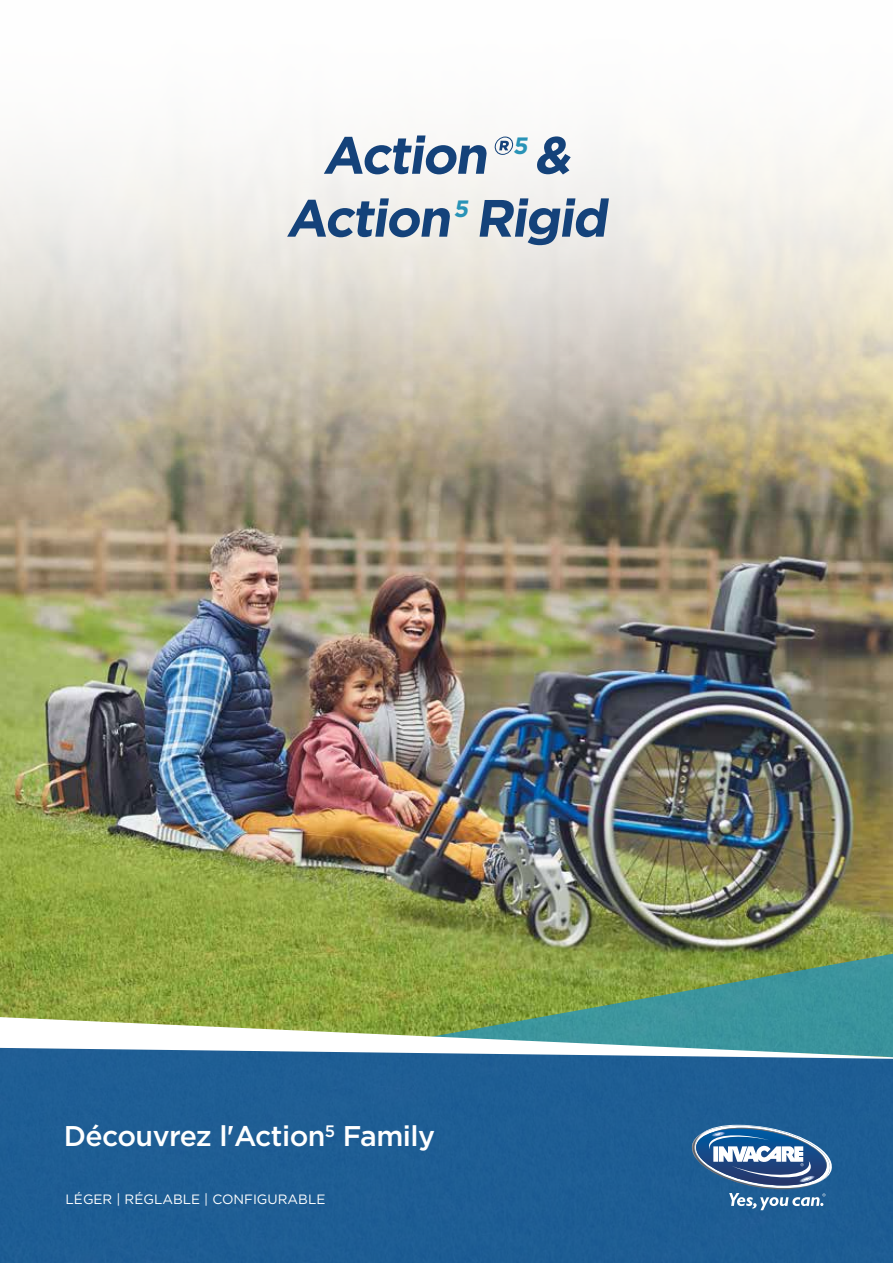
<style>
.page{position:relative;width:893px;height:1263px;background:#fff}
.page>*{position:absolute;margin:0;border:0;box-sizing:border-box;transform-origin:0 0}
.t1{font:700 52.35px/62.8px "Gotham";color:#14427a;text-align:center}
.t2{font:500 28.5px "Gotham";letter-spacing:-.02em;color:#fff}
.t3{font:13.5px "Gotham";color:#fff}
</style>
<div class="page">
<img style="left:0;top:351px;width:893px;height:666px">
<svg style="left:422px;top:933px;width:471px;height:84px;background:#71985c"></svg>
<div style="left:0;top:1059px;width:893px;height:204px;background:#1e5d94"></div>
<svg style="left:0;top:1017px;width:893px;height:42px"></svg>
<svg style="left:1px;top:445px;width:892px;height:70px;background:#998e74"></svg>
<svg style="left:1px;top:144px;width:892px;height:301px"></svg>
<img style="left:689px;top:1133px;width:130px;height:56px">
<img style="left:691px;top:1125px;width:142px;height:63px">
<img style="left:713px;top:1128px;width:116px;height:42px">
<svg style="left:729px;top:1193px;width:96px;height:17px"></svg>
<svg style="left:694px;top:1129px;width:134px;height:56px"></svg>
<h1 class="t1" style="left:286px;top:123px;width:332px">Action®<sup>5</sup> &amp;<br>Action<sup>5</sup> Rigid</h1>
<h2 class="t2" style="left:64px;top:1120px;width:373px">Découvrez l'Action<sup>5</sup> Family</h2>
<p class="t3" style="left:66px;top:1191px;width:261px">LÉGER | RÉGLABLE | CONFIGURABLE</p>
</div>
